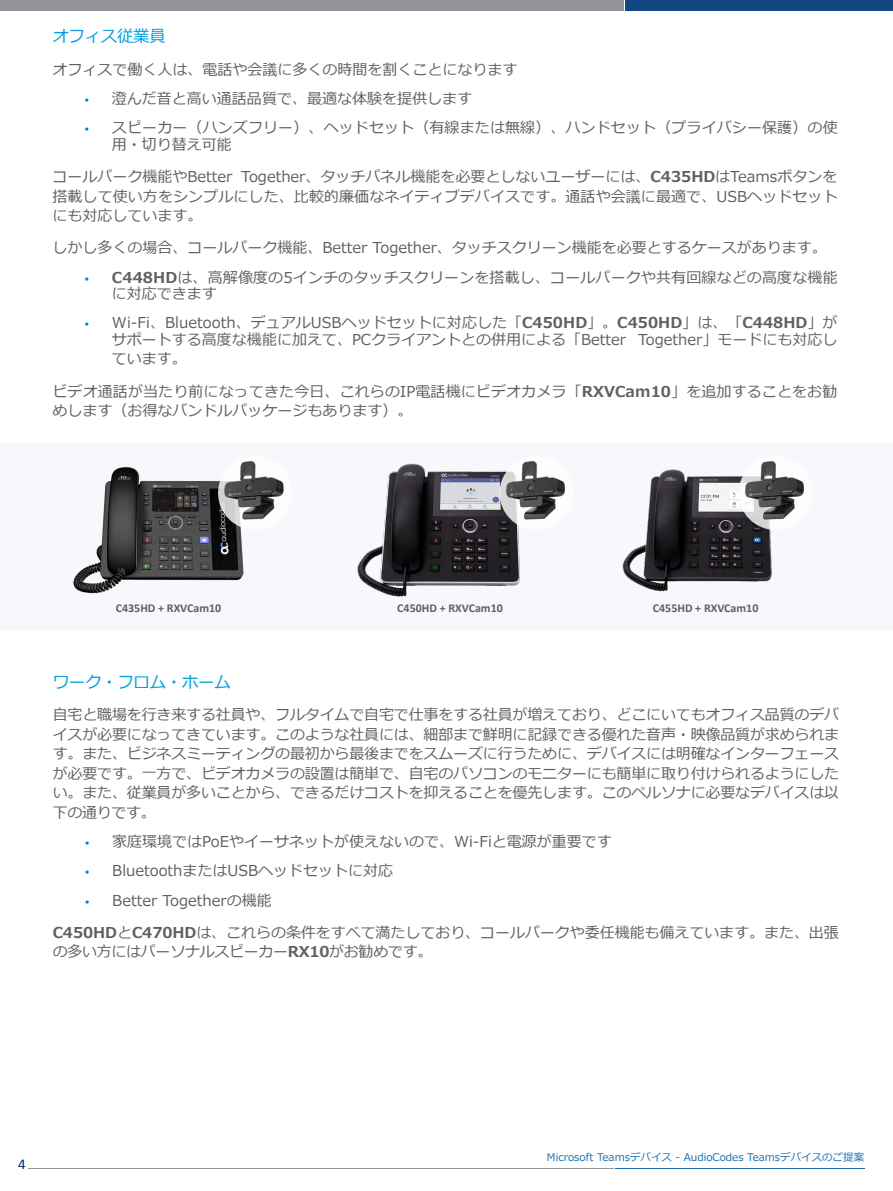
<style>
.page{position:relative;width:893px;height:1191px;background:#fff}
.page>*{position:absolute;margin:0;border:0;box-sizing:border-box;transform-origin:0 0}
.t1{font:16.5px "Meiryo";letter-spacing:-.02em;color:#00a0df}
.t2{font:15px/19.5px "Meiryo";color:#606063}
.t3{font:15px "Meiryo";letter-spacing:-.02em;color:#606063}
.t4{font:15px "Calibri";color:#002561}
.t5{font:700 12px "Calibri";color:#606063}
.t6{font:10.5px "Meiryo";color:#166fb4}
.s1{font-family:"Myriad Pro";color:#007dc5}
.s2{font-weight:700}
</style>
<div class="page">
<hr style="left:29px;top:1167px;width:585px;height:1px;background:#939598">
<hr style="left:29px;top:1168px;width:585px;height:1px;background:#939598">
<hr style="left:615px;top:1167px;width:249px;height:1px;background:#166fb4">
<hr style="left:615px;top:1168px;width:249px;height:1px;background:#166fb4">
<div style="left:0;top:0;width:624px;height:7px;background:#939598"></div>
<div style="left:0;top:4px;width:624px;height:6px;background:#939598"></div>
<div style="left:626px;top:0;width:267px;height:7px;background:#124680"></div>
<div style="left:626px;top:4px;width:267px;height:6px;background:#124680"></div>
<div style="left:0;top:443px;width:893px;height:188px;background:#f3f5fc"></div>
<img style="left:73px;top:467px;width:171px;height:127px">
<img style="left:195px;top:461px;width:89px;height:65px">
<img style="left:357px;top:463px;width:164px;height:134px">
<img style="left:476px;top:461px;width:89px;height:65px">
<img style="left:622px;top:469px;width:150px;height:123px">
<img style="left:715px;top:461px;width:89px;height:65px">
<p class="t1" style="left:52px;top:25px;width:115px">オフィス従業員</p>
<p class="t2" style="left:52px;top:60px;width:466px">オフィスで働く人は、電話や会議に多くの時間を割くことになります</p>
<p class="t2" style="left:85px;top:90px;width:389px"><span class="s1">•</span> 澄んだ音と高い通話品質で、最適な体験を提供します</p>
<p class="t2" style="left:112px;top:120px;width:727px;line-height:16.5px;text-indent:-27px"><span class="s1">•</span> スピーカー（ハンズフリー）、ヘッドセット（有線または無線）、ハンドセット（プライバシー保護）の使用・切り替え可能</p>
<p class="t2" style="left:52px;top:168px;width:787px;text-align:justify">コールパーク機能やBetter Together、タッチパネル機能を必要としないユーザーには、<span class="s2">C435HD</span>はTeamsボタンを搭載して使い方をシンプルにした、比較的廉価なネイティブデバイスです。通話や会議に最適で、USBヘッドセットにも対応しています。</p>
<p class="t2" style="left:52px;top:239px;width:776px">しかし多くの場合、コールパーク機能、Better Together、タッチスクリーン機能を必要とするケースがあります。</p>
<p class="t2" style="left:112px;top:270px;width:727px;line-height:16.5px;text-indent:-27px"><span class="s1">•</span> <span class="s2">C448HD</span>は、高解像度の5インチのタッチスクリーンを搭載し、コールパークや共有回線などの高度な機能に対応できます</p>
<p class="t2" style="left:85px;top:315px;width:754px;line-height:16.5px;text-align:right"><span class="s1">•</span> Wi-Fi、Bluetooth、デュアルUSBヘッドセットに対応した「<span class="s2">C450HD</span>」。<span class="s2">C450HD</span>」は、「<span class="s2">C448HD</span>」がサポートする高度な機能に加えて、PCクライアントとの併用による「Better Together」モードにも対応し</p>
<p class="t2" style="left:52px;top:343px;width:786px;line-height:32.2px;text-indent:60px">ています。<br>ビデオ通話が当たり前になってきた今日、これらのIP電話機にビデオカメラ「<span class="s2">RXVCam10</span>」を追加することをお勧</p>
<p class="t2" style="left:52px;top:402px;width:361px">めします（お得なバンドルパッケージもあります）。</p>
<p class="t5" style="left:116px;top:599px;width:107px">C435HD + RXVCam10</p>
<p class="t5" style="left:397px;top:599px;width:107px">C450HD + RXVCam10</p>
<p class="t5" style="left:653px;top:599px;width:107px">C455HD + RXVCam10</p>
<p class="t1" style="left:53px;top:670px;width:180px">ワーク・フロム・ホーム</p>
<p class="t2" style="left:53px;top:706px;width:788px;text-align:justify">自宅と職場を行き来する社員や、フルタイムで自宅で仕事をする社員が増えており、どこにいてもオフィス品質のデバイスが必要になってきています。このような社員には、細部まで鮮明に記録できる優れた音声・映像品質が求められます。また、ビジネスミーティングの最初から最後までをスムーズに行うために、デバイスには明確なインターフェースが必要です。一方で、ビデオカメラの設置は簡単で、自宅のパソコンのモニターにも簡単に取り付けられるようにしたい。また、従業員が多いことから、できるだけコストを抑えることを優先します。このペルソナに必要なデバイスは以下の通りです。</p>
<p class="t2" style="left:85px;top:832px;width:528px"><span class="s1">•</span> 家庭環境ではPoEやイーサネットが使えないので、Wi-Fiと電源が重要です</p>
<p class="t2" style="left:85px;top:862px;width:309px"><span class="s1">•</span> BluetoothまたはUSBヘッドセットに対応</p>
<p class="t2" style="left:53px;top:884px;width:788px;line-height:32.2px;text-indent:33px"><span class="s1">•</span> Better Togetherの機能<br><span class="s2">C450HD</span>と<span class="s2">C470HD</span>は、これらの条件をすべて満たしており、コールパークや委任機能も備えています。また、出張</p>
<p class="t3" style="left:53px;top:941px;width:381px">の多い方にはパーソナルスピーカー<span class="s2">RX10</span>がお勧めです。</p>
<p class="t4" style="left:18px;top:1153px;width:9px">4</p>
<p class="t6" style="left:547px;top:1149px;width:319px">Microsoft Teamsデバイス - AudioCodes Teamsデバイスのご提案</p>
</div>
